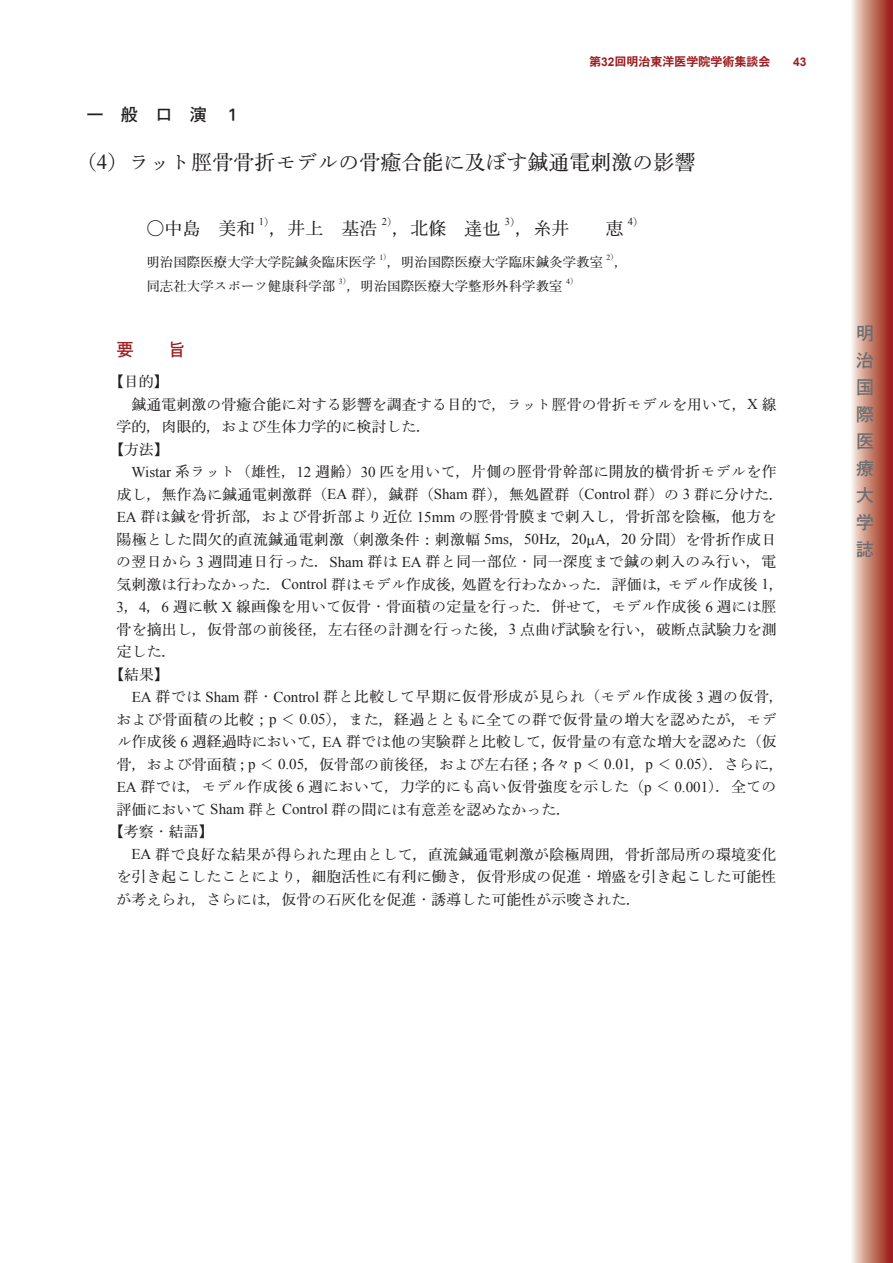
<style>
.page{position:relative;width:893px;height:1263px;background:#fff}
.page>*{position:absolute;margin:0;border:0;box-sizing:border-box;transform-origin:0 0}
.t1{font:500 21px "Iwa O Min Pro";color:#231f20}
.t2{font:500 18px "Iwa O Min Pro";color:#231f20}
.t3{font:18px/27px "Iwa O Go Pro Db";color:#6c6d70;text-align:justify}
.t4{font:17.25px "Iwa O Go Pro Db";letter-spacing:1em;color:#231f20}
.t5{font:17.25px "Iwa O Go Pro Db";color:#9e1e21}
.t6{font:500 15px "Iwa O Min Pro";letter-spacing:.005em;color:#231f20}
.t7{font:500 15px "Iwa O Min Pro";letter-spacing:.03em;color:#231f20}
.t8{font:500 13.5px "Iwa O Min Pro";color:#231f20}
.t9{font:12px "Iwa O Go Pro Eb";color:#9e1e21}
.t10{font:700 12px "Arial";color:#9e1e21}
.t11{font:10.5px "Times New Roman";color:#231f20}
.t12{font:7.8px "Times New Roman";color:#231f20}
.s1{font-family:"Arial";font-weight:700}
.s2{font-family:"Times New Roman";font-weight:400}
.s3{font-family:"Iwa O Min Pro";font-weight:500}
.s4{font-family:"Ryumin Pro";font-weight:300}
</style>
<div class="page">
<svg style="left:852px;top:0;width:41px;height:1263px;background:#c47c6f"></svg>
<p class="t9" style="left:589px;top:53px;width:183px">第<span class="s1">32</span>回明治東洋医学院学術集談会</p>
<p class="t10" style="left:793px;top:54px;width:15px">43</p>
<p class="t4" style="left:86px;top:103px;width:157px">一般口演１</p>
<h1 class="t1" style="left:76px;top:148px;width:621px">（<span class="s2">4</span>）ラット脛骨骨折モデルの骨癒合能に及ぼす鍼通電刺激の影響</h1>
<p class="t2" style="left:146px;top:216px;width:109px">○中島 美和</p>
<p class="t11" style="left:259px;top:215px;width:17px">1<span class="s3">）</span></p>
<p class="t2" style="left:269px;top:216px;width:109px">，井上 基浩</p>
<p class="t11" style="left:382px;top:215px;width:17px">2<span class="s3">）</span></p>
<p class="t2" style="left:392px;top:216px;width:109px">，北條 達也</p>
<p class="t11" style="left:505px;top:215px;width:17px">3<span class="s3">）</span></p>
<p class="t2" style="left:515px;top:216px;width:55px">，糸井</p>
<p class="t2" style="left:605px;top:216px;width:19px">恵</p>
<p class="t11" style="left:628px;top:215px;width:17px">4<span class="s3">）</span></p>
<p class="t8" style="left:146px;top:253px;width:231px">明治国際医療大学大学院鍼灸臨床医学</p>
<p class="t12" style="left:379px;top:252px;width:13px">1<span class="s3">）</span></p>
<p class="t8" style="left:387px;top:253px;width:217px">，明治国際医療大学臨床鍼灸学教室</p>
<p class="t12" style="left:607px;top:252px;width:13px">2<span class="s3">）</span></p>
<p class="t8" style="left:614px;top:253px;width:15px">，</p>
<p class="t8" style="left:146px;top:277px;width:191px">同志社大学スポーツ健康科学部</p>
<p class="t12" style="left:339px;top:276px;width:13px">3<span class="s3">）</span></p>
<p class="t8" style="left:347px;top:277px;width:217px">，明治国際医療大学整形外科学教室</p>
<p class="t12" style="left:566px;top:276px;width:13px">4<span class="s3">）</span></p>
<p class="t5" style="left:116px;top:337px;width:19px">要</p>
<p class="t5" style="left:168px;top:337px;width:19px">旨</p>
<p class="t6" style="left:109px;top:372px;width:61px">【目的】</p>
<p class="t6" style="left:131px;top:394px;width:647px">鍼通電刺激の骨癒合能に対する影響を調査する目的で，ラット脛骨の骨折モデルを用いて，<span class="s2">X</span> 線</p>
<p class="t6" style="left:117px;top:417px;width:317px">学的，肉眼的，および生体力学的に検討した．</p>
<p class="t6" style="left:109px;top:439px;width:61px">【方法】</p>
<p class="t6" style="left:132px;top:462px;width:647px"><span class="s2">Wistar</span> 系ラット（雄性，<span class="s2">12</span> 週齢）<span class="s2">30</span> 匹を用いて，片側の脛骨骨幹部に開放的横骨折モデルを作</p>
<p class="t6" style="left:117px;top:484px;width:669px">成し，無作為に鍼通電刺激群（<span class="s2">EA</span> 群），鍼群（<span class="s2">Sham</span> 群），無処置群（<span class="s2">Control</span> 群）の <span class="s2">3</span> 群に分けた．</p>
<p class="t6" style="left:117px;top:507px;width:661px"><span class="s2">EA</span> 群は鍼を骨折部，および骨折部より近位 <span class="s2">15mm</span> の脛骨骨膜まで刺入し，骨折部を陰極，他方を</p>
<p class="t6" style="left:117px;top:529px;width:661px">陽極とした間欠的直流鍼通電刺激（刺激条件：刺激幅 <span class="s2">5ms</span>，<span class="s2">50Hz</span>，<span class="s2">20 A</span>，<span class="s2">20</span> 分間）を骨折作成日</p>
<p class="t6" style="left:116px;top:552px;width:662px">の翌日から <span class="s2">3</span> 週間連日行った．<span class="s2">Sham</span> 群は <span class="s2">EA</span> 群と同一部位<span class="s4">・</span>同一深度まで鍼の刺入のみ行い，電</p>
<p class="t6" style="left:117px;top:574px;width:669px">気刺激は行わなかった．<span class="s2">Control</span> 群はモデル作成後，処置を行わなかった．評価は，モデル作成後 <span class="s2">1</span>，</p>
<p class="t6" style="left:117px;top:597px;width:662px"><span class="s2">3</span>，<span class="s2">4</span>，<span class="s2">6</span> 週に軟 <span class="s2">X</span> 線画像を用いて仮骨<span class="s4">・</span>骨面積の定量を行った．併せて，モデル作成後 <span class="s2">6</span> 週には脛</p>
<p class="t6" style="left:117px;top:619px;width:662px">骨を摘出し，仮骨部の前後径，左右径の計測を行った後，<span class="s2">3</span> 点曲げ試験を行い，破断点試験力を測</p>
<p class="t6" style="left:117px;top:642px;width:61px">定した．</p>
<p class="t6" style="left:109px;top:664px;width:61px">【結果】</p>
<p class="t7" style="left:132px;top:687px;width:654px"><span class="s2">EA</span> 群では <span class="s2">Sham</span> 群<span class="s4">・</span><span class="s2">Control</span> 群と比較して早期に仮骨形成が見られ（モデル作成後 <span class="s2">3</span> 週の仮骨，</p>
<p class="t6" style="left:117px;top:709px;width:662px">および骨面積の比較；<span class="s2">p</span> ＜ <span class="s2">0.05</span>），また，経過とともに全ての群で仮骨量の増大を認めたが，モデ</p>
<p class="t6" style="left:117px;top:732px;width:661px">ル作成後 <span class="s2">6</span> 週経過時において，<span class="s2">EA</span> 群では他の実験群と比較して，仮骨量の有意な増大を認めた（仮</p>
<p class="t6" style="left:117px;top:754px;width:669px">骨，および骨面積；<span class="s2">p</span> ＜ <span class="s2">0.05</span>，仮骨部の前後径，および左右径；各々 <span class="s2">p</span> ＜ <span class="s2">0.01</span>，<span class="s2">p</span> ＜ <span class="s2">0.05</span>）．さらに，</p>
<p class="t6" style="left:117px;top:777px;width:661px"><span class="s2">EA</span> 群では，モデル作成後 <span class="s2">6</span> 週において，力学的にも高い仮骨強度を示した（<span class="s2">p</span> ＜ <span class="s2">0.001</span>）．全ての</p>
<p class="t6" style="left:117px;top:799px;width:456px">評価において <span class="s2">Sham</span> 群と <span class="s2">Control</span> 群の間には有意差を認めなかった．</p>
<p class="t6" style="left:109px;top:822px;width:107px">【考察<span class="s4">・</span>結語】</p>
<p class="t6" style="left:131px;top:844px;width:647px"><span class="s2">EA</span> 群で良好な結果が得られた理由として，直流鍼通電刺激が陰極周囲，骨折部局所の環境変化</p>
<p class="t6" style="left:117px;top:867px;width:661px">を引き起こしたことにより，細胞活性に有利に働き，仮骨形成の促進<span class="s4">・</span>増盛を引き起こした可能性</p>
<p class="t6" style="left:117px;top:889px;width:526px">が考えられ，さらには，仮骨の石灰化を促進<span class="s4">・</span>誘導した可能性が示唆された．</p>
<p class="t3" style="left:856px;top:319px;width:19px">明治国際医療大学誌</p>
</div>
